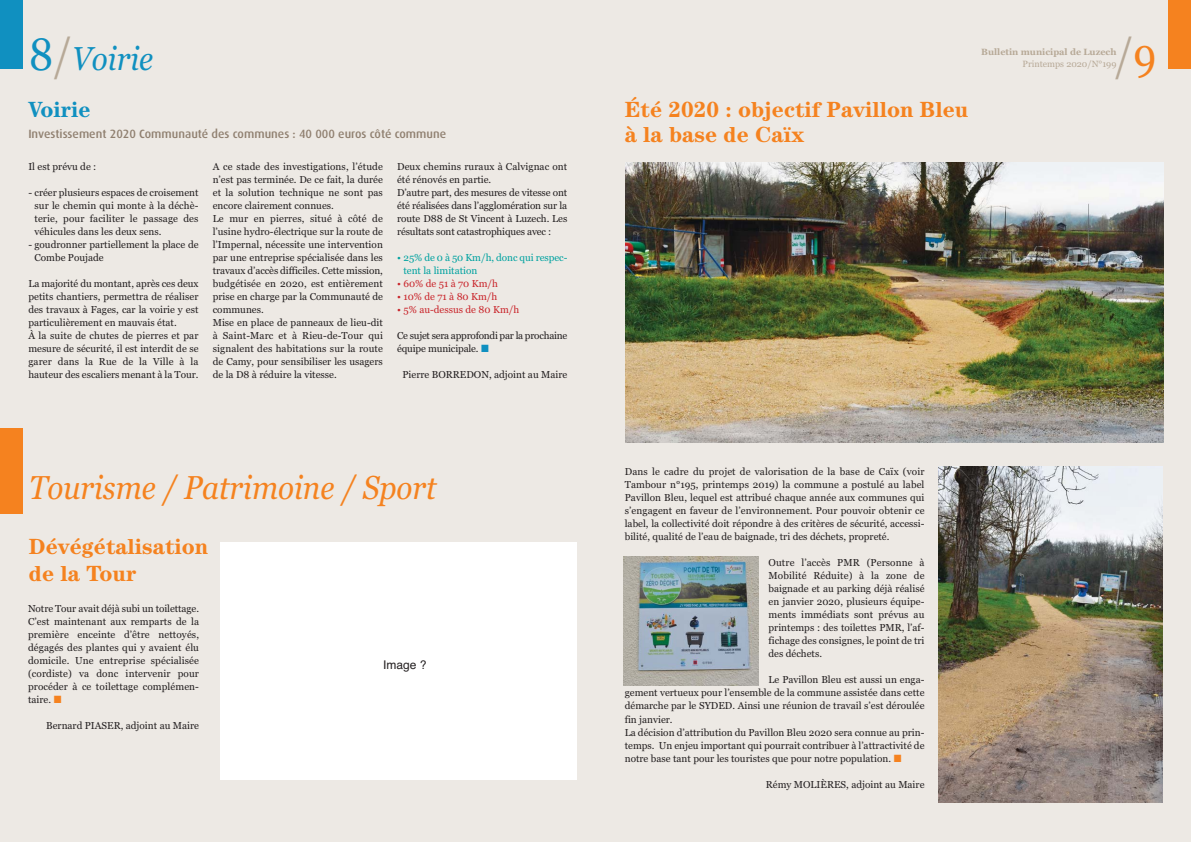
<style>
.page{position:relative;width:1191px;height:842px;background:#ede9e4}
.page>*{position:absolute;margin:0;border:0;box-sizing:border-box;transform-origin:0 0}
.t1{font:45px "Georgia";color:#b7a997;scale:.9 1}
.t2{font:italic 33px "Georgia";color:#f5821f;scale:.9 1}
.t3{font:italic 33px "Georgia";color:#1090c0;scale:.9 1}
.t4{font:700 22px/24.4px "Century";color:#f5821f}
.t5{font:700 22px "Century";color:#1090c0}
.t6{font:500 12px "Dax";color:#908070}
.t7{font:12px "Helvetica";color:#231f20}
.t8{font:10px/13px "Georgia";color:#231f20}
.t9{font:10px/13px "Georgia";letter-spacing:-.025em;color:#231f20}
.t10{font:10px "Georgia";color:#c9252b}
.t11{font:10px/13px "Georgia";letter-spacing:-.005em;color:#00a2a0}
.t12{font:700 9px "Georgia";color:#b7a997}
.t13{font:9px "Georgia";color:#b7a997}
.s1{font-style:normal;font-size:45px}
.s2{font-style:normal;font-size:45px;color:#b7a997}
.s3{color:#f5821f}
</style>
<div class="page">
<div style="left:1168px;top:0;width:23px;height:68px;background:#f5821f"></div>
<div style="left:0;top:0;width:23px;height:68px;background:#1090c0"></div>
<div style="left:0;top:429px;width:23px;height:85px;background:#f5821f"></div>
<img style="left:625px;top:163px;width:538px;height:279px">
<img style="left:938px;top:466px;width:224px;height:336px">
<div style="left:220px;top:542px;width:357px;height:238px;background:#fff"></div>
<img style="left:623px;top:557px;width:135px;height:128px">
<h2 class="t3" style="left:29px;top:45px;width:140px"><span class="s1">8</span><span class="s2">/</span>Voirie</h2>
<h3 class="t5" style="left:28px;top:101px;width:64px">Voirie</h3>
<p class="t6" style="left:28px;top:128px;width:419px">Investissement 2020 Communauté des communes : 40 000 euros côté commune</p>
<p class="t8" style="left:28px;top:161px;width:70px">Il est prévu de :</p>
<p class="t8" style="left:34px;top:187px;width:166px;text-align:justify;text-indent:-6px">- créer plusieurs espaces de croisement sur le chemin qui monte à la déchè&shy;terie, pour faciliter le passage des véhicules dans les deux sens.</p>
<p class="t8" style="left:34px;top:239px;width:166px;text-indent:-6px">- goudronner partiellement la place de<br>Combe Poujade</p>
<p class="t8" style="left:28px;top:278px;width:172px">La majorité du montant, après ces deux petits chantiers, permettra de réaliser des travaux à Fages, car la voirie y est particulièrement en mauvais état.<br>À la suite de chutes de pierres et par mesure de sécurité, il est interdit de se garer dans la Rue de la Ville à la hauteur des escaliers menant à la Tour.</p>
<p class="t8" style="left:213px;top:161px;width:172px">A ce stade des investigations, l’étude n’est pas terminée. De ce fait, la durée et la solution technique ne sont pas encore clairement connues.<br>Le mur en pierres, situé à côté de l’usine hydro-électrique sur la route de l’Impernal, nécessite une intervention par une entreprise spécialisée dans les travaux d’accès difficiles. Cette mission, budgétisée en 2020, est entièrement prise en charge par la Communauté de communes.<br>Mise en place de panneaux de lieu-dit à Saint-Marc et à Rieu-de-Tour qui signalent des habitations sur la route de Camy, pour sensibiliser les usagers de la D8 à réduire la vitesse.</p>
<p class="t8" style="left:397px;top:161px;width:172px">Deux chemins ruraux à Calvignac ont été rénovés en partie.<br>D’autre part, des mesures de vitesse ont été réalisées dans l’agglomération sur la route D88 de St Vincent à Luzech. Les résultats sont catastrophiques avec :</p>
<p class="t11" style="left:403px;top:252px;width:165px;text-indent:-6px">• 25% de 0 à 50 Km/h, donc qui respec&shy;tent la limitation</p>
<p class="t10" style="left:397px;top:278px;width:102px">• 60% de 51 à 70 Km/h</p>
<p class="t10" style="left:397px;top:291px;width:102px">• 10% de 71 à 80 Km/h</p>
<p class="t10" style="left:397px;top:304px;width:124px">• 5% au-dessus de 80 Km/h</p>
<p class="t9" style="left:397px;top:330px;width:172px">Ce sujet sera approfondi par la prochaine équipe municipale.</p>
<p class="t8" style="left:402px;top:369px;width:166px">Pierre BORREDON, adjoint au Maire</p>
<h2 class="t2" style="left:29px;top:474px;width:454px">Tourisme / Patrimoine / Sport</h2>
<h3 class="t4" style="left:29px;top:536px;width:181px;line-height:26.4px">Dévégétalisation de la Tour</h3>
<p class="t8" style="left:28px;top:602px;width:172px;text-align:justify">Notre Tour avait déjà subi un toilettage.<br>C’est maintenant aux remparts de la première enceinte d’être nettoyés, dégagés des plantes qui y avaient élu domicile. Une entreprise spécialisée (cordiste) va donc intervenir pour procéder à ce toilettage complémen&shy;taire.</p>
<p class="t8" style="left:46px;top:719px;width:154px">Bernard PIASER, adjoint au Maire</p>
<p class="t7" style="left:383px;top:658px;width:45px">Image ?</p>
<h3 class="t4" style="left:625px;top:100px;width:345px">Été 2020 : objectif Pavillon Bleu à la base de Caïx</h3>
<h1 class="t1" style="left:1114px;top:31px;width:48px">/<span class="s3">9</span></h1>
<p class="t12" style="left:981px;top:48px;width:137px">Bulletin municipal de Luzech</p>
<p class="t13" style="left:1022px;top:59px;width:95px">Printemps 2020/N°199</p>
<p class="t8" style="left:625px;top:466px;width:301px;text-align:justify">Dans le cadre du projet de valorisation de la base de Caïx (voir Tambour n°195, printemps 2019) la commune a postulé au label Pavillon Bleu, lequel est attribué chaque année aux communes qui s’engagent en faveur de l’environnement. Pour pouvoir obtenir ce label, la collectivité doit répondre à des critères de sécurité, accessi&shy;bilité, qualité de l’eau de baignade, tri des déchets, propreté.</p>
<p class="t8" style="left:768px;top:557px;width:157px;text-align:justify">Outre l’accès PMR (Personne à Mobilité Réduite) à la zone de baignade et au parking déjà réalisé en janvier 2020, plusieurs équipe&shy;ments immédiats sont prévus au printemps : des toilettes PMR, l’af&shy;fichage des consignes, le point de tri des déchets.</p>
<p class="t8" style="left:625px;top:674px;width:301px;text-indent:144px">Le Pavillon Bleu est aussi un enga&shy;gement vertueux pour l’ensemble de la commune assistée dans cette démarche par le SYDED. Ainsi une réunion de travail s’est déroulée fin janvier.<br>La décision d’attribution du Pavillon Bleu 2020 sera connue au prin&shy;temps. Un enjeu important qui pourrait contribuer à l’attractivité de notre base tant pour les touristes que pour notre population.</p>
<p class="t8" style="left:766px;top:778px;width:160px">Rémy MOLIÈRES, adjoint au Maire</p>
</div>
